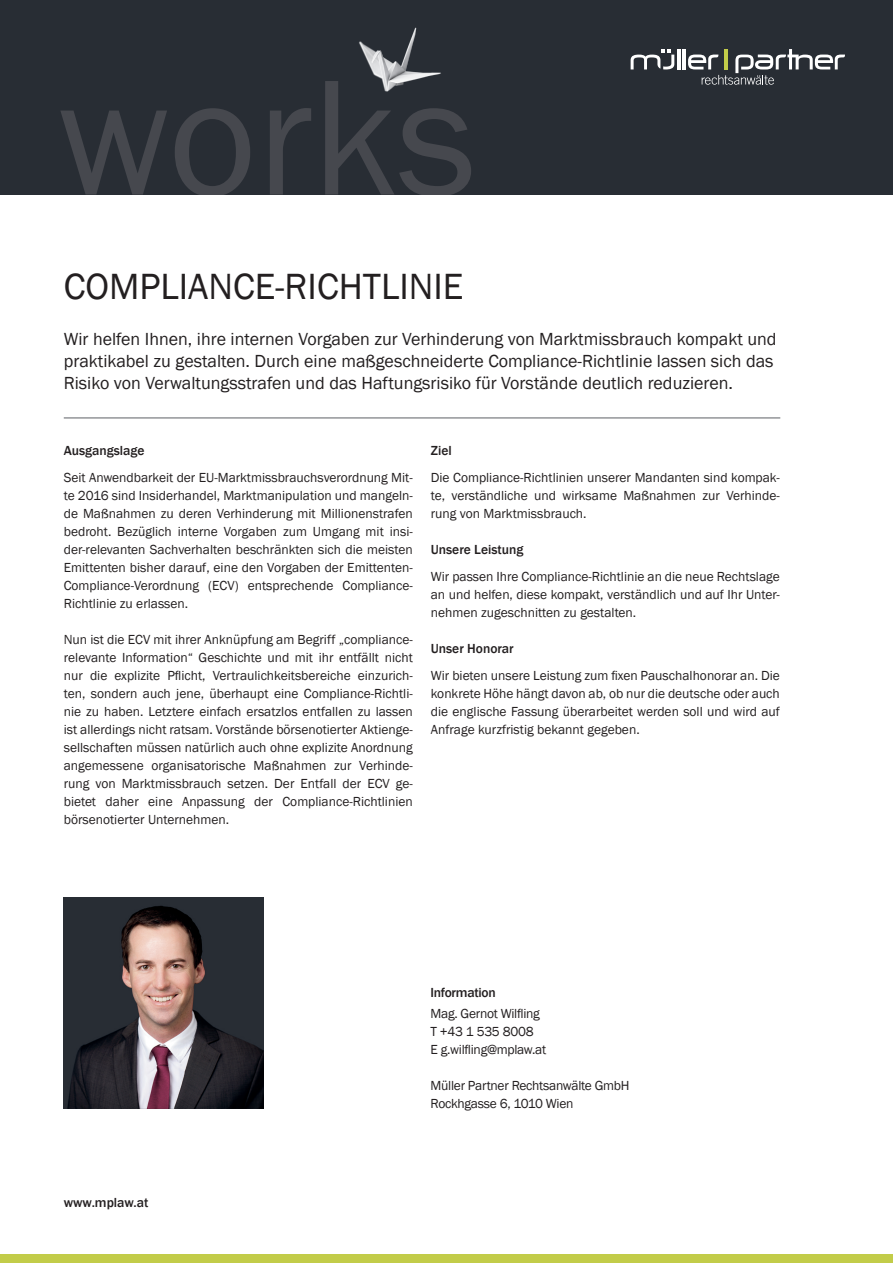
<style>
.page{position:relative;width:893px;height:1263px;background:#fff}
.page>*{position:absolute;margin:0;border:0;box-sizing:border-box;transform-origin:0 0}
.t1{font:170.4px "Franklin Gothic";letter-spacing:-.005em;color:#46484e}
.t2{font:37.5px "Franklin Gothic";color:#231f20}
.t3{font:18px/21.6px "Franklin Gothic";color:#231f20}
.t4{font:13.5px/18px "Franklin Gothic";color:#231f20;text-align:justify}
.t5{font:13.5px/18px "Franklin Gothic";letter-spacing:-.02em;color:#231f20}
.t6{font:500 13.5px "Franklin Gothic";color:#231f20}
.t7{font:500 13.5px "Franklin Gothic";letter-spacing:-.02em;color:#231f20}
</style>
<div class="page">
<img style="left:64px;top:897px;width:200px;height:212px">
<div style="left:0;top:1254px;width:893px;height:9px;background:#c2cc49"></div>
<div style="left:0;top:0;width:893px;height:194px;background:#282d34"></div>
<img style="left:359px;top:27px;width:82px;height:65px">
<hr style="left:677px;top:49px;width:3px;height:20px;background:#fff">
<hr style="left:683px;top:49px;width:3px;height:20px;background:#fff">
<svg style="left:631px;top:49px;width:43px;height:20px"></svg>
<svg style="left:688px;top:49px;width:157px;height:36px"></svg>
<hr style="left:64px;top:417px;width:716px;height:2px;background:#939598">
<h1 class="t1" style="left:57px;top:32px;width:421px">works</h1>
<h2 class="t2" style="left:64px;top:264px;width:401px">COMPLIANCE-RICHTLINIE</h2>
<p class="t3" style="left:64px;top:329px;width:714px">Wir helfen Ihnen, ihre internen Vorgaben zur Verhinderung von Marktmissbrauch kompakt und praktikabel zu gestalten. Durch eine maßgeschneiderte Compliance-Richtlinie lassen sich das<br>Risiko von Verwaltungsstrafen und das Haftungsrisiko für Vorstände deutlich reduzieren.</p>
<p class="t6" style="left:64px;top:442px;width:82px">Ausgangslage</p>
<p class="t4" style="left:64px;top:469px;width:351px">Seit Anwendbarkeit der EU-Marktmissbrauchsverordnung Mit&shy;te 2016 sind Insiderhandel, Marktmanipulation und mangeln&shy;de Maßnahmen zu deren Verhinderung mit Millionenstrafen bedroht. Bezüglich interne Vorgaben zum Umgang mit insi&shy;der-relevanten Sachverhalten beschränkten sich die meisten Emittenten bisher darauf, eine den Vorgaben der Emittenten-Compliance-Verordnung (ECV) entsprechende Compliance-Richtlinie zu erlassen.</p>
<p class="t4" style="left:64px;top:631px;width:351px">Nun ist die ECV mit ihrer Anknüpfung am Begriff „compliance&shy;relevante Information“ Geschichte und mit ihr entfällt nicht nur die explizite Pflicht, Vertraulichkeitsbereiche einzurich&shy;ten, sondern auch jene, überhaupt eine Compliance-Richtli&shy;nie zu haben. Letztere einfach ersatzlos entfallen zu lassen ist allerdings nicht ratsam. Vorstände börsenotierter Aktienge&shy;sellschaften müssen natürlich auch ohne explizite Anordnung angemessene organisatorische Maßnahmen zur Verhinde&shy;rung von Marktmissbrauch setzen. Der Entfall der ECV ge&shy;bietet daher eine Anpassung der Compliance-Richtlinien börsenotierter Unternehmen.</p>
<p class="t6" style="left:431px;top:442px;width:22px">Ziel</p>
<p class="t4" style="left:431px;top:469px;width:351px">Die Compliance-Richtlinien unserer Mandanten sind kompak&shy;te, verständliche und wirksame Maßnahmen zur Verhinde&shy;rung von Marktmissbrauch.</p>
<p class="t6" style="left:431px;top:541px;width:94px">Unsere Leistung</p>
<p class="t4" style="left:431px;top:568px;width:351px">Wir passen Ihre Compliance-Richtlinie an die neue Rechtslage an und helfen, diese kompakt, verständlich und auf Ihr Unter&shy;nehmen zugeschnitten zu gestalten.</p>
<p class="t6" style="left:431px;top:640px;width:84px">Unser Honorar</p>
<p class="t4" style="left:431px;top:667px;width:351px">Wir bieten unsere Leistung zum fixen Pauschalhonorar an. Die konkrete Höhe hängt davon ab, ob nur die deutsche oder auch die englische Fassung überarbeitet werden soll und wird auf Anfrage kurzfristig bekannt gegeben.</p>
<p class="t6" style="left:64px;top:1194px;width:86px">www.mplaw.at</p>
<p class="t7" style="left:431px;top:984px;width:67px">Information</p>
<p class="t5" style="left:431px;top:1005px;width:117px">Mag. Gernot Wilfling<br>T +43 1 535 8008<br>E g.wilfling@mplaw.at</p>
<p class="t5" style="left:431px;top:1077px;width:200px">Müller Partner Rechtsanwälte GmbH<br>Rockhgasse 6, 1010 Wien</p>
</div>
